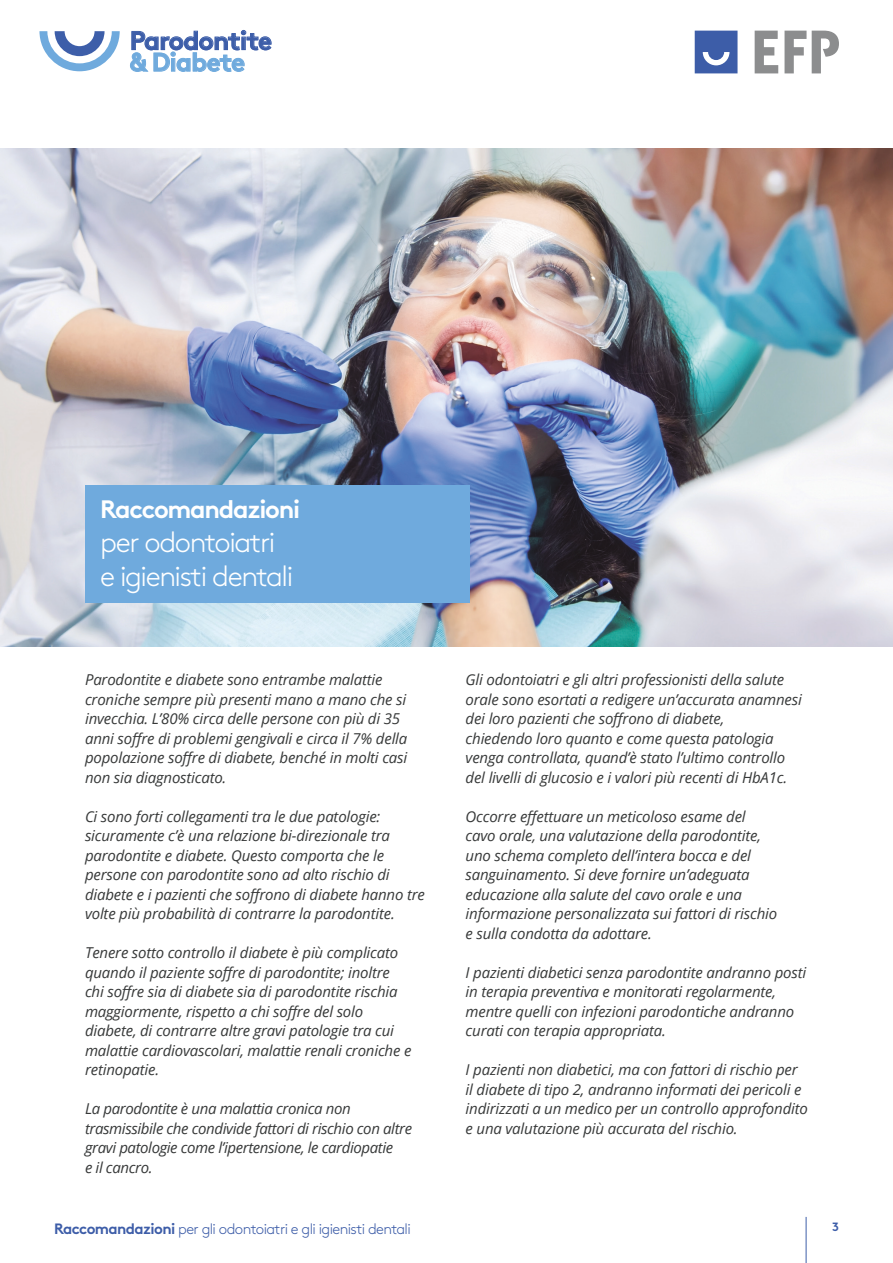
<style>
.page{position:relative;width:893px;height:1263px;background:#fff}
.page>*{position:absolute;margin:0;border:0;box-sizing:border-box;transform-origin:0 0}
.t1{font:300 28.95px/33.8px "Brown";letter-spacing:-.05em;color:#fff}
.t2{font:700 25.95px "Brown";letter-spacing:-.03em;color:#3d5ea9}
.t3{font:700 25.95px "Brown";letter-spacing:-.03em;color:#6faadd}
.t4{font:700 25.2px "Brown";letter-spacing:-.05em;color:#fff}
.t5{font:italic 15px/19.5px "Open Sans";letter-spacing:-.01em;color:#373939}
.t6{font:300 15px "Brown";letter-spacing:-.04em;color:#3d5da8}
.t7{font:700 12px "Brown";color:#3d5ea9}
.s1{font-weight:700}
</style>
<div class="page">
<hr style="left:806px;top:1217px;width:1px;height:46px;background:#3d5ea9">
<svg style="left:695px;top:31px;width:42px;height:42px;background:#506db0"></svg>
<svg style="left:755px;top:31px;width:23px;height:42px"></svg>
<svg style="left:784px;top:31px;width:22px;height:42px"></svg>
<svg style="left:812px;top:31px;width:27px;height:42px"></svg>
<img style="left:0;top:149px;width:893px;height:497px">
<div style="left:85px;top:485px;width:385px;height:118px;background:#6faadd"></div>
<svg style="left:130px;top:30px;width:141px;height:42px"></svg>
<svg style="left:39px;top:31px;width:81px;height:40px"></svg>
<h2 class="t2" style="left:130px;top:20px;width:144px">Parodontite</h2>
<h2 class="t3" style="left:130px;top:41px;width:117px">&amp; Diabete</h2>
<h3 class="t4" style="left:100px;top:489px;width:202px">Raccomandazioni</h3>
<h1 class="t1" style="left:100px;top:523px;width:195px">per odontoiatri e igienisti dentali</h1>
<p class="t5" style="left:85px;top:670px;width:324px">Parodontite e diabete sono entrambe malattie croniche sempre più presenti mano a mano che si invecchia. L’80% circa delle persone con più di 35 anni soffre di problemi gengivali e circa il 7% della popolazione soffre di diabete, benché in molti casi non sia diagnosticato.</p>
<p class="t5" style="left:85px;top:806px;width:341px">Ci sono forti collegamenti tra le due patologie: sicuramente c’è una relazione bi-direzionale tra parodontite e diabete. Questo comporta che le persone con parodontite sono ad alto rischio di diabete e i pazienti che soffrono di diabete hanno tre volte più probabilità di contrarre la parodontite.</p>
<p class="t5" style="left:85px;top:943px;width:328px">Tenere sotto controllo il diabete è più complicato quando il paziente soffre di parodontite; inoltre chi soffre sia di diabete sia di parodontite rischia maggiormente, rispetto a chi soffre del solo diabete, di contrarre altre gravi patologie tra cui malattie cardiovascolari, malattie renali croniche e retinopatie.</p>
<p class="t5" style="left:85px;top:1099px;width:329px">La parodontite è una malattia cronica non trasmissibile che condivide fattori di rischio con altre gravi patologie come l’ipertensione, le cardiopatie<br>e il cancro.</p>
<p class="t5" style="left:466px;top:670px;width:338px">Gli odontoiatri e gli altri professionisti della salute orale sono esortati a redigere un’accurata anamnesi dei loro pazienti che soffrono di diabete,<br>chiedendo loro quanto e come questa patologia venga controllata, quand’è stato l’ultimo controllo del livelli di glucosio e i valori più recenti di HbA1c.</p>
<p class="t5" style="left:466px;top:806px;width:313px">Occorre effettuare un meticoloso esame del cavo orale, una valutazione della parodontite, uno schema completo dell’intera bocca e del sanguinamento. Si deve fornire un’adeguata educazione alla salute del cavo orale e una informazione personalizzata sui fattori di rischio e sulla condotta da adottare.</p>
<p class="t5" style="left:466px;top:962px;width:342px">I pazienti diabetici senza parodontite andranno posti in terapia preventiva e monitorati regolarmente, mentre quelli con infezioni parodontiche andranno curati con terapia appropriata.</p>
<p class="t5" style="left:466px;top:1060px;width:344px">I pazienti non diabetici, ma con fattori di rischio per il diabete di tipo 2, andranno informati dei pericoli e indirizzati a un medico per un controllo approfondito e una valutazione più accurata del rischio.</p>
<p class="t6" style="left:54px;top:1217px;width:358px"><span class="s1">Raccomandazioni</span> per gli odontoiatri e gli igienisti dentali</p>
<p class="t7" style="left:832px;top:1217px;width:8px">3</p>
</div>
